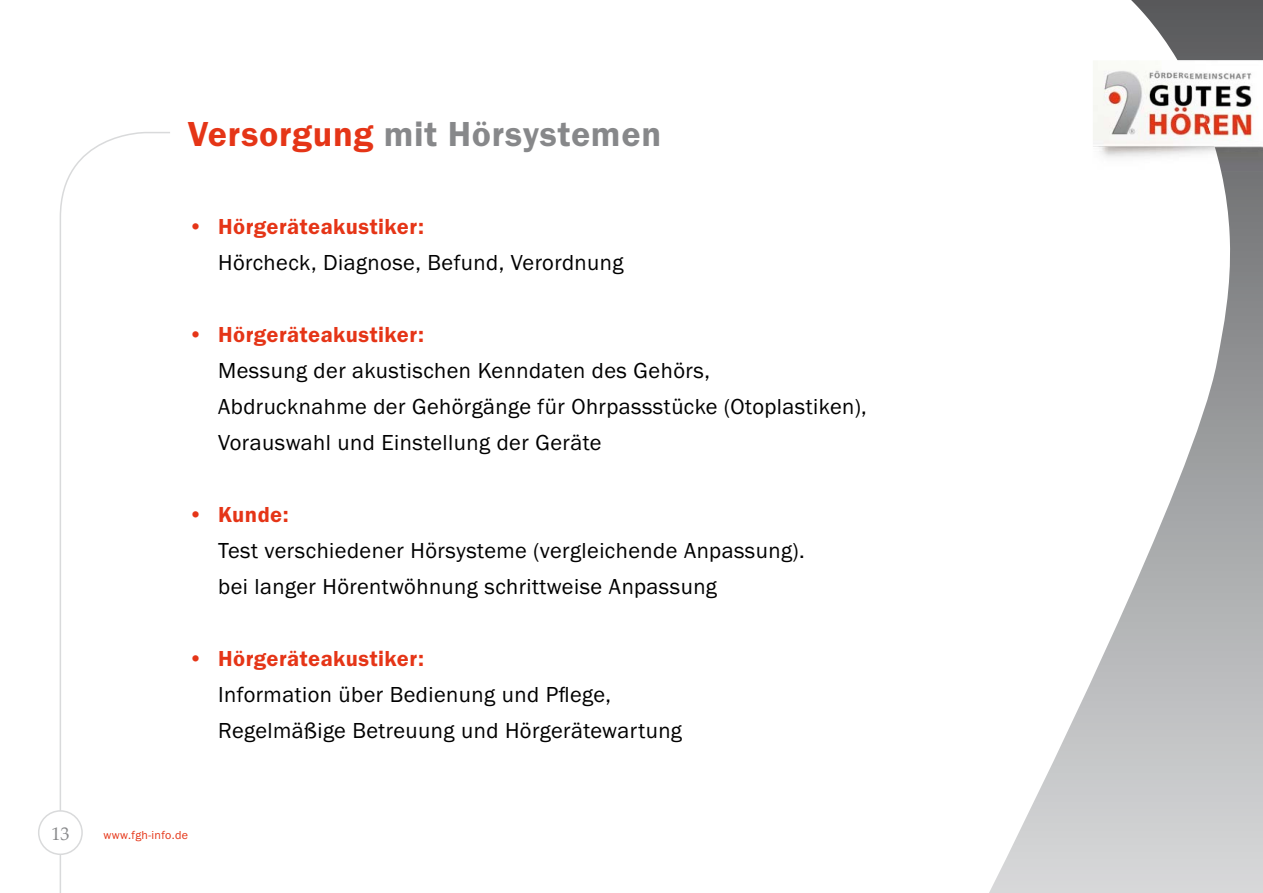
<style>
.page{position:relative;width:1263px;height:893px;background:#fff}
.page>*{position:absolute;margin:0;border:0;box-sizing:border-box;transform-origin:0 0}
.t1{font:600 36px "Franklin Gothic Itc T";letter-spacing:.02em;color:#87888a}
.t2{font:22.5px/36px "Franklin Gothic Itc T";letter-spacing:.02em;color:#000}
.t3{font:18px "Palatino";color:#87888a}
.t4{font:12px "Franklin Gothic Itc T";letter-spacing:.03em;color:#e53517}
.s1{color:#e53517}
.s2{font-weight:600;color:#e53517}
</style>
<div class="page">
<svg style="left:59px;top:132px;width:111px;height:761px"></svg>
<svg style="left:989px;top:0;width:274px;height:893px"></svg>
<img style="left:1093px;top:60px;width:84px;height:111px">
<img style="left:1177px;top:60px;width:86px;height:111px">
<div style="left:39px;top:811px;width:43px;height:43px;background:#fff;border-radius:50%"></div>
<div style="left:38px;top:810px;width:45px;height:45px;border:2px solid #d9dadb;border-radius:50%"></div>
<h1 class="t1" style="left:188px;top:113px;width:474px"><span class="s1">Versorgung</span> mit Hörsystemen</h1>
<p class="t2" style="left:218px;top:208px;width:407px;text-indent:-30px"><span class="s1">•</span> <span class="s2">Hörgeräteakustiker:<br></span>Hörcheck, Diagnose, Befund, Verordnung</p>
<p class="t2" style="left:218px;top:316px;width:650px;text-indent:-30px"><span class="s1">•</span> <span class="s2">Hörgeräteakustiker:<br></span>Messung der akustischen Kenndaten des Gehörs,<br>Abdrucknahme der Gehörgänge für Ohrpassstücke (Otoplastiken), Vorauswahl und Einstellung der Geräte</p>
<p class="t2" style="left:218px;top:496px;width:588px;text-indent:-30px"><span class="s1">•</span> <span class="s2">Kunde:<br></span>Test verschiedener Hörsysteme (vergleichende Anpassung). bei langer Hörentwöhnung schrittweise Anpassung</p>
<p class="t2" style="left:218px;top:640px;width:465px;text-indent:-30px"><span class="s1">•</span> <span class="s2">Hörgeräteakustiker:<br></span>Information über Bedienung und Pflege,<br>Regelmäßige Betreuung und Hörgerätewartung</p>
<p class="t3" style="left:51px;top:819px;width:19px">13</p>
<p class="t4" style="left:103px;top:827px;width:86px">www.fgh-info.de</p>
</div>
